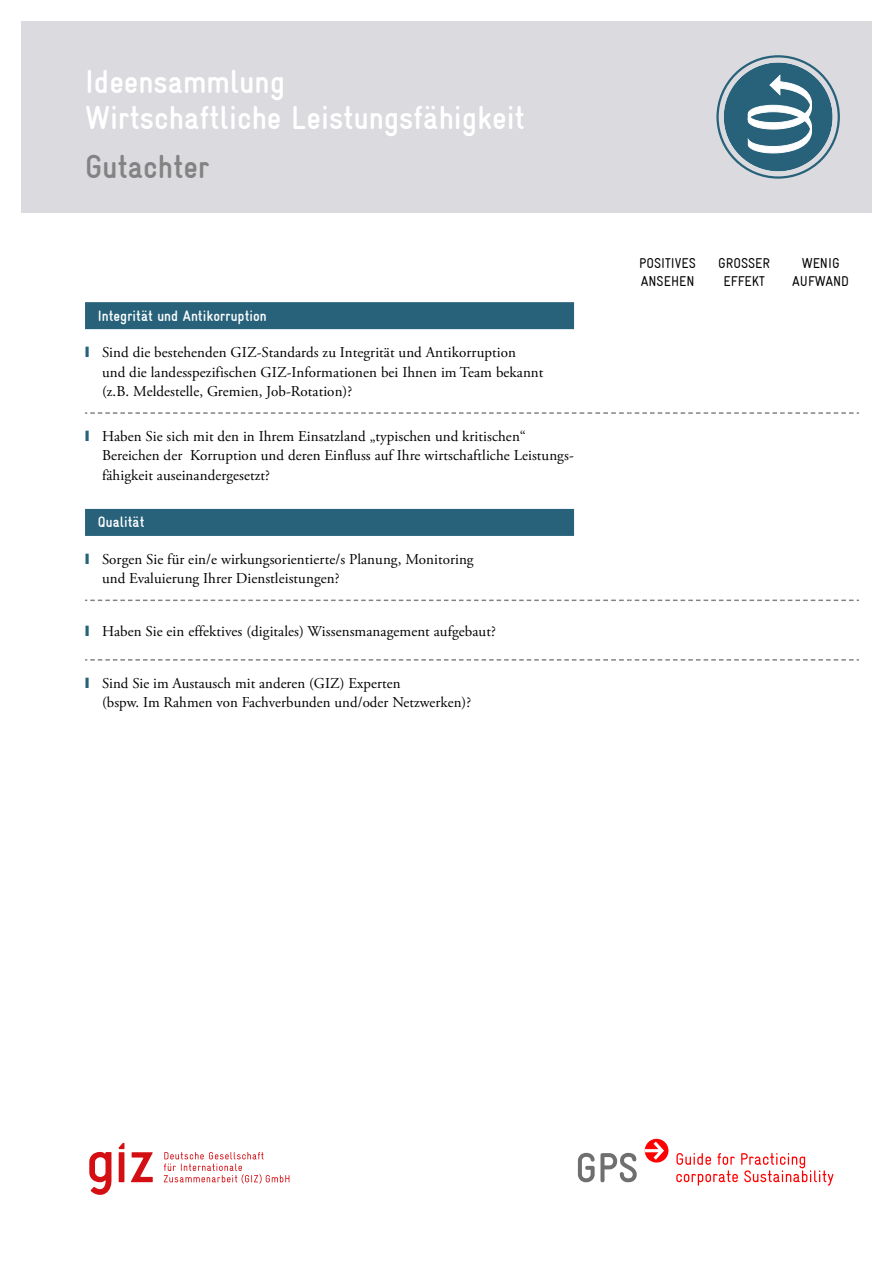
<style>
.page{position:relative;width:893px;height:1263px;background:#fff}
.page>*{position:absolute;margin:0;border:0;box-sizing:border-box;transform-origin:0 0}
.t1{font:700 condensed 33px/36px "Gravur";color:#fff}
.t2{font:700 condensed 33px "Gravur";color:#838383}
.t3{font:15px/19.5px "Adobe Garamond Pro";letter-spacing:.005em;color:#000}
.zwischenhead{font:700 condensed 15px "Gravur";letter-spacing:.005em;color:#fff}
.t4{font:condensed 14.25px/18px "Gravur";color:#000;text-align:center}
.s1{color:#27627a}
</style>
<div class="page">
<div style="left:21px;top:21px;width:851px;height:192px;background:#dadadf"></div>
<svg style="left:724px;top:62px;width:109px;height:109px"></svg>
<div style="left:716px;top:55px;width:124px;height:124px;border:2px solid #27627a;border-radius:50%"></div>
<svg style="left:89px;top:1152px;width:23px;height:43px"></svg>
<svg style="left:131px;top:1152px;width:22px;height:30px"></svg>
<svg style="left:119px;top:1143px;width:5px;height:39px"></svg>
<svg style="left:164px;top:1152px;width:125px;height:31px"></svg>
<svg style="left:578px;top:1153px;width:59px;height:29px"></svg>
<div style="left:645px;top:1139px;width:23px;height:23px;background:#f00;border-radius:50%"></div>
<svg style="left:645px;top:1141px;width:19px;height:19px"></svg>
<svg style="left:676px;top:1153px;width:157px;height:33px"></svg>
<svg style="left:85px;top:600px;width:774px;height:1px"></svg>
<svg style="left:85px;top:659px;width:774px;height:2px"></svg>
<svg style="left:85px;top:412px;width:774px;height:2px"></svg>
<div style="left:85px;top:302px;width:489px;height:27px;background:#27627a"></div>
<div style="left:85px;top:509px;width:489px;height:27px;background:#27627a"></div>
<p class="t1" style="left:85px;top:64px;width:441px">Ideensammlung<br>Wirtschaftliche Leistungsfähigkeit</p>
<p class="t2" style="left:85px;top:149px;width:126px">Gutachter</p>
<p class="zwischenhead" style="left:98px;top:307px;width:171px">Integrität und Antikorruption</p>
<p class="t3" style="left:102px;top:343px;width:443px;text-indent:-17px"><span class="s1">❙</span> Sind die bestehenden GIZ-Standards zu Integrität und Antikorruption<br>und die landesspezifischen GIZ-Informationen bei Ihnen im Team bekannt (z.B. Meldestelle, Gremien, Job-Rotation)?</p>
<p class="t3" style="left:102px;top:427px;width:473px;text-indent:-17px"><span class="s1">❙</span> Haben Sie sich mit den in Ihrem Einsatzland „typischen und kritischen“<br>Bereichen der Korruption und deren Einfluss auf Ihre wirtschaftliche Leistungs&shy;fähigkeit auseinandergesetzt?</p>
<p class="zwischenhead" style="left:98px;top:514px;width:48px">Qualität</p>
<p class="t3" style="left:102px;top:550px;width:373px;text-indent:-17px"><span class="s1">❙</span> Sorgen Sie für ein/e wirkungsorientierte/s Planung, Monitoring und Evaluierung Ihrer Dienstleistungen?</p>
<p class="t3" style="left:85px;top:621px;width:412px"><span class="s1">❙</span> Haben Sie ein effektives (digitales) Wissensmanagement aufgebaut?</p>
<p class="t3" style="left:102px;top:674px;width:371px;text-indent:-17px"><span class="s1">❙</span> Sind Sie im Austausch mit anderen (GIZ) Experten<br>(bspw. Im Rahmen von Fachverbunden und/oder Netzwerken)?</p>
<p class="t4" style="left:639px;top:254px;width:58px;text-align:left">POSITIVES<br>ANSEHEN</p>
<p class="t4" style="left:718px;top:254px;width:54px">GROSSER<br>EFFEKT</p>
<p class="t4" style="left:792px;top:254px;width:58px">WENIG<br>AUFWAND</p>
</div>
